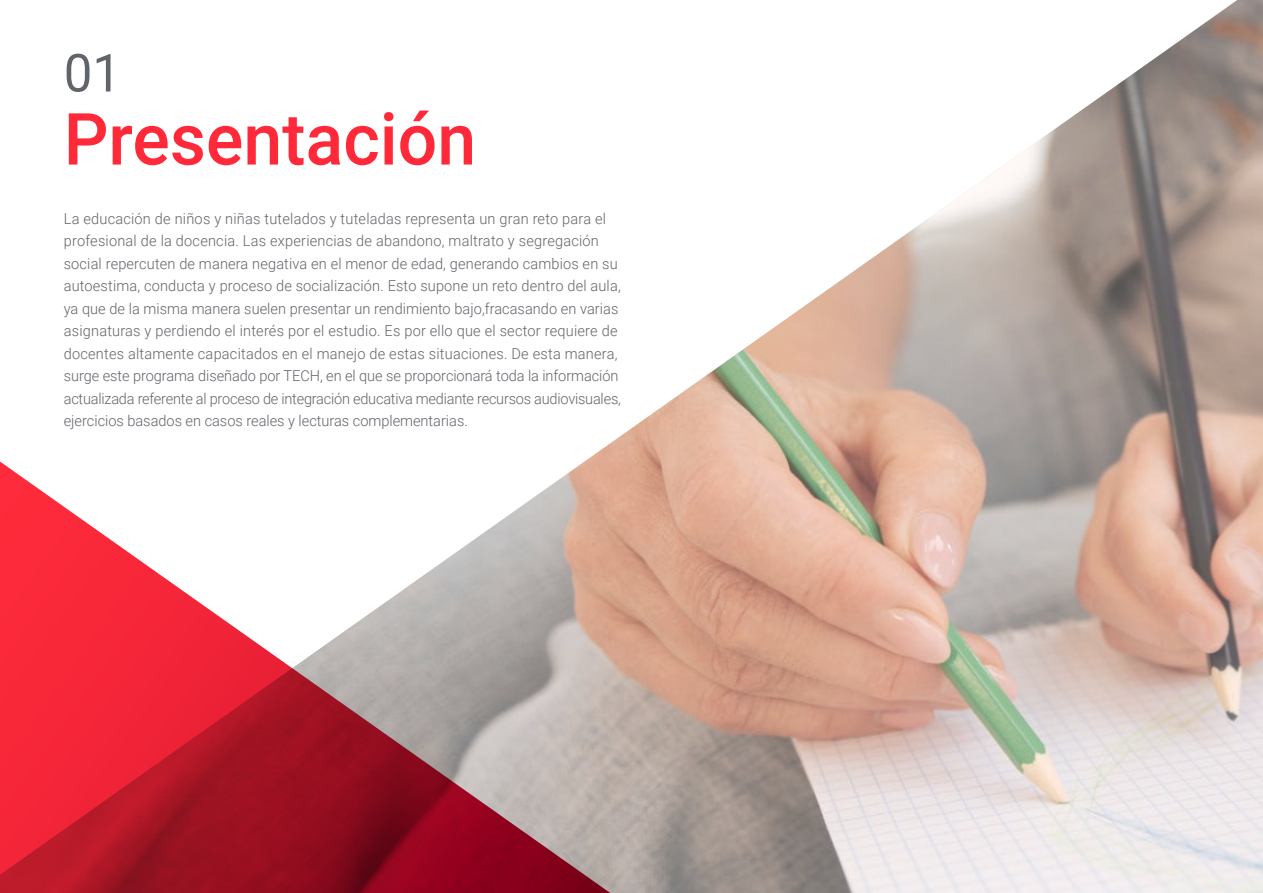
<style>
.page{position:relative;width:1263px;height:893px;background:#fff}
.page>*{position:absolute;margin:0;border:0;box-sizing:border-box;transform-origin:0 0}
.t1{font:500 72px "Roboto";color:#ff293a}
.t2{font:52.5px "Roboto";color:#61646a}
.t3{font:300 15px/22.5px "Roboto";letter-spacing:.01em;color:#61646a}
</style>
<div class="page">
<img style="left:607px;top:0;width:656px;height:893px">
<svg style="left:0;top:446px;width:640px;height:447px"></svg>
<h2 class="t2" style="left:64px;top:36px;width:59px">01</h2>
<h1 class="t1" style="left:64px;top:89px;width:414px">Presentación</h1>
<p class="t3" style="left:64px;top:207px;width:559px">La educación de niños y niñas tutelados y tuteladas representa un gran reto para el profesional de la docencia. Las experiencias de abandono, maltrato y segregación social repercuten de manera negativa en el menor de edad, generando cambios en su autoestima, conducta y proceso de socialización. Esto supone un reto dentro del aula, ya que de la misma manera suelen presentar un rendimiento bajo,fracasando en varias asignaturas y perdiendo el interés por el estudio. Es por ello que el sector requiere de docentes altamente capacitados en el manejo de estas situaciones. De esta manera, surge este programa diseñado por TECH, en el que se proporcionará toda la información actualizada referente al proceso de integración educativa mediante recursos audiovisuales, ejercicios basados en casos reales y lecturas complementarias.</p>
</div>
